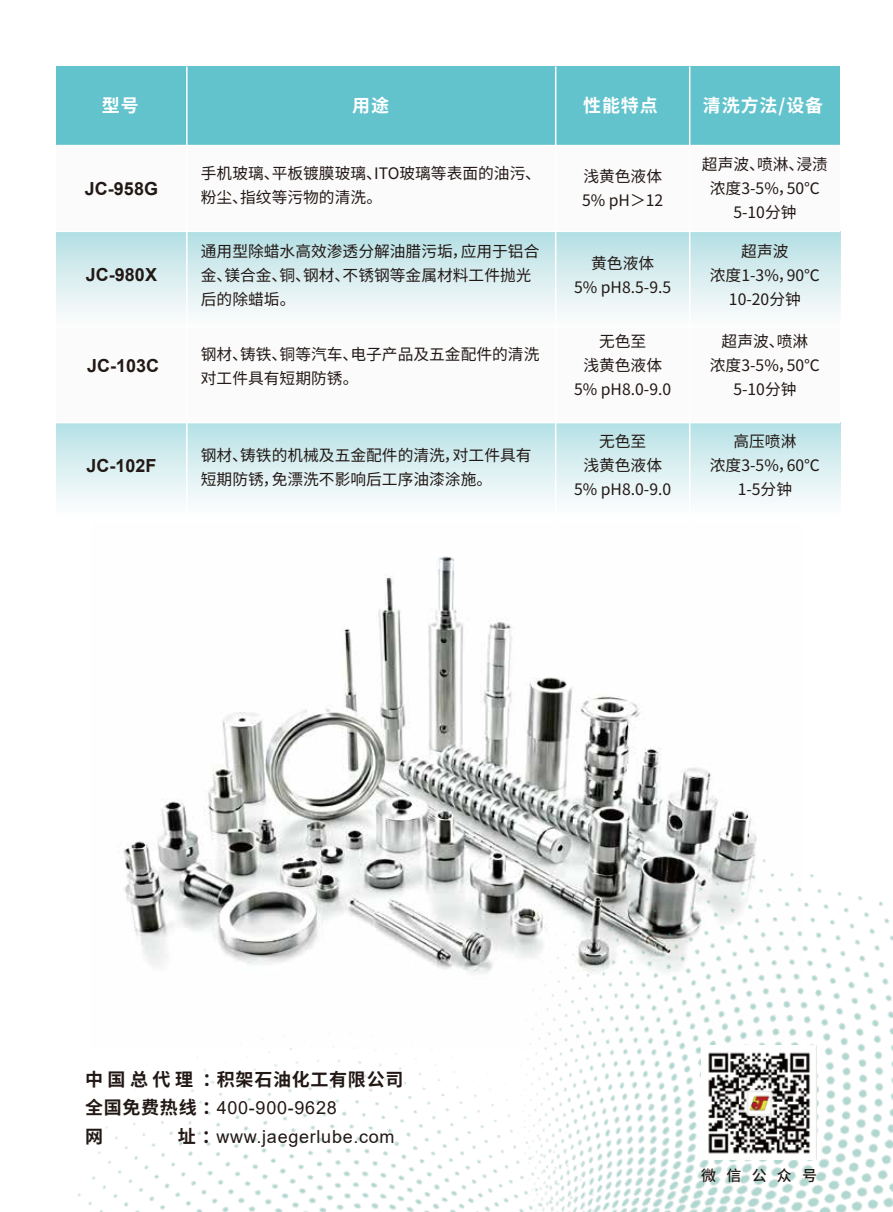
<style>
.page{position:relative;width:893px;height:1212px;background:#fff}
.page>*{position:absolute;margin:0;border:0;box-sizing:border-box;transform-origin:0 0}
.t1{font:18px "Arial";letter-spacing:.04em;color:#221815}
.t2{font:700 18px "Arial";color:#221815}
.t3{font:700 18px "Source Han Sans CN";letter-spacing:.04em;color:#221815}
.t4{font:700 18px "Source Han Sans CN";letter-spacing:.05em;color:#fff}
.t5{font:15.75px/24px "Source Han Sans CN";color:#221815;text-align:center}
.t6{font:500 15px "Source Han Sans CN";color:#221815}
.s1{font-family:"Source Han Sans CN";font-weight:700}
</style>
<div class="page">
<img style="left:342px;top:556px;width:170px;height:115px">
<img style="left:78px;top:671px;width:815px;height:541px">
<img style="left:702px;top:1045px;width:115px;height:115px">
<div style="left:56px;top:66px;width:784px;height:357px;background:#fbfbfb"></div>
<div style="left:56px;top:231px;width:784px;height:96px;background:linear-gradient(to bottom,#b4dfe4,#fffdfd)"></div>
<div style="left:56px;top:422px;width:784px;height:96px;background:linear-gradient(to bottom,#b6e1e6,#fff)"></div>
<div style="left:56px;top:66px;width:784px;height:80px;background:#62c3cd"></div>
<hr style="left:56px;top:231px;width:784px;height:1px;background:#fff">
<hr style="left:56px;top:326px;width:784px;height:2px;background:#fff">
<hr style="left:56px;top:422px;width:784px;height:1px;background:#fff">
<hr style="left:56px;top:145px;width:784px;height:1px;background:#fff">
<hr style="left:689px;top:66px;width:1px;height:469px;background:#fff">
<hr style="left:555px;top:66px;width:1px;height:469px;background:#fff">
<hr style="left:186px;top:66px;width:2px;height:469px;background:#fff">
<p class="t4" style="left:102px;top:95px;width:38px">型号</p>
<p class="t4" style="left:352px;top:95px;width:38px">用途</p>
<p class="t4" style="left:583px;top:95px;width:76px">性能特点</p>
<p class="t4" style="left:703px;top:95px;width:122px">清洗方法/设备</p>
<p class="t2" style="left:85px;top:176px;width:75px">JC-958G</p>
<p class="t2" style="left:86px;top:261px;width:73px">JC-980X</p>
<p class="t2" style="left:87px;top:353px;width:74px">JC-103C</p>
<p class="t2" style="left:86px;top:453px;width:72px">JC-102F</p>
<p class="t5" style="left:201px;top:162px;width:342px;text-align:left">手机玻璃、平板镀膜玻璃、ITO玻璃等表面的油污、粉尘、指纹等污物的清洗。</p>
<p class="t5" style="left:582px;top:165px;width:83px;text-align:left">浅黄色液体<br>5% pH＞12</p>
<p class="t5" style="left:702px;top:153px;width:128px">超声波、喷淋、浸渍浓度3-5%，50℃<br>5-10分钟</p>
<p class="t5" style="left:201px;top:240px;width:340px;text-align:left">通用型除蜡水高效渗透分解油腊污垢，应用于铝合金、镁合金、铜、钢材、不锈钢等金属材料工件抛光后的除蜡垢。</p>
<p class="t5" style="left:201px;top:342px;width:340px;text-align:left">钢材、铸铁、铜等汽车、电子产品及五金配件的清洗对工件具有短期防锈。</p>
<p class="t5" style="left:201px;top:443px;width:332px;text-align:left">钢材、铸铁的机械及五金配件的清洗，对工件具有短期防锈，免漂洗不影响后工序油漆涂施。</p>
<p class="t5" style="left:574px;top:252px;width:99px">黄色液体<br>5% pH8.5-9.5</p>
<p class="t5" style="left:574px;top:329px;width:99px">无色至<br>浅黄色液体<br>5% pH8.0-9.0</p>
<p class="t5" style="left:710px;top:240px;width:112px">超声波<br>浓度1-3%，90℃<br>10-20分钟</p>
<p class="t5" style="left:710px;top:329px;width:112px">超声波、喷淋<br>浓度3-5%，50℃<br>5-10分钟</p>
<p class="t5" style="left:574px;top:429px;width:99px">无色至<br>浅黄色液体<br>5% pH8.0-9.0</p>
<p class="t5" style="left:710px;top:429px;width:112px">高压喷淋<br>浓度3-5%，60℃<br>1-5分钟</p>
<p class="t3" style="left:85px;top:1069px;width:320px">中国总代理 ：积架石油化工有限公司</p>
<p class="t1" style="left:85px;top:1095px;width:253px"><span class="s1">全国免费热线 ：</span>400-900-9628</p>
<p class="t3" style="left:85px;top:1126px;width:19px">网</p>
<p class="t1" style="left:178px;top:1124px;width:218px"><span class="s1">址 ：</span>www.jaegerlube.com</p>
<p class="t6" style="left:701px;top:1167px;width:117px">微 信 公 众 号</p>
</div>
